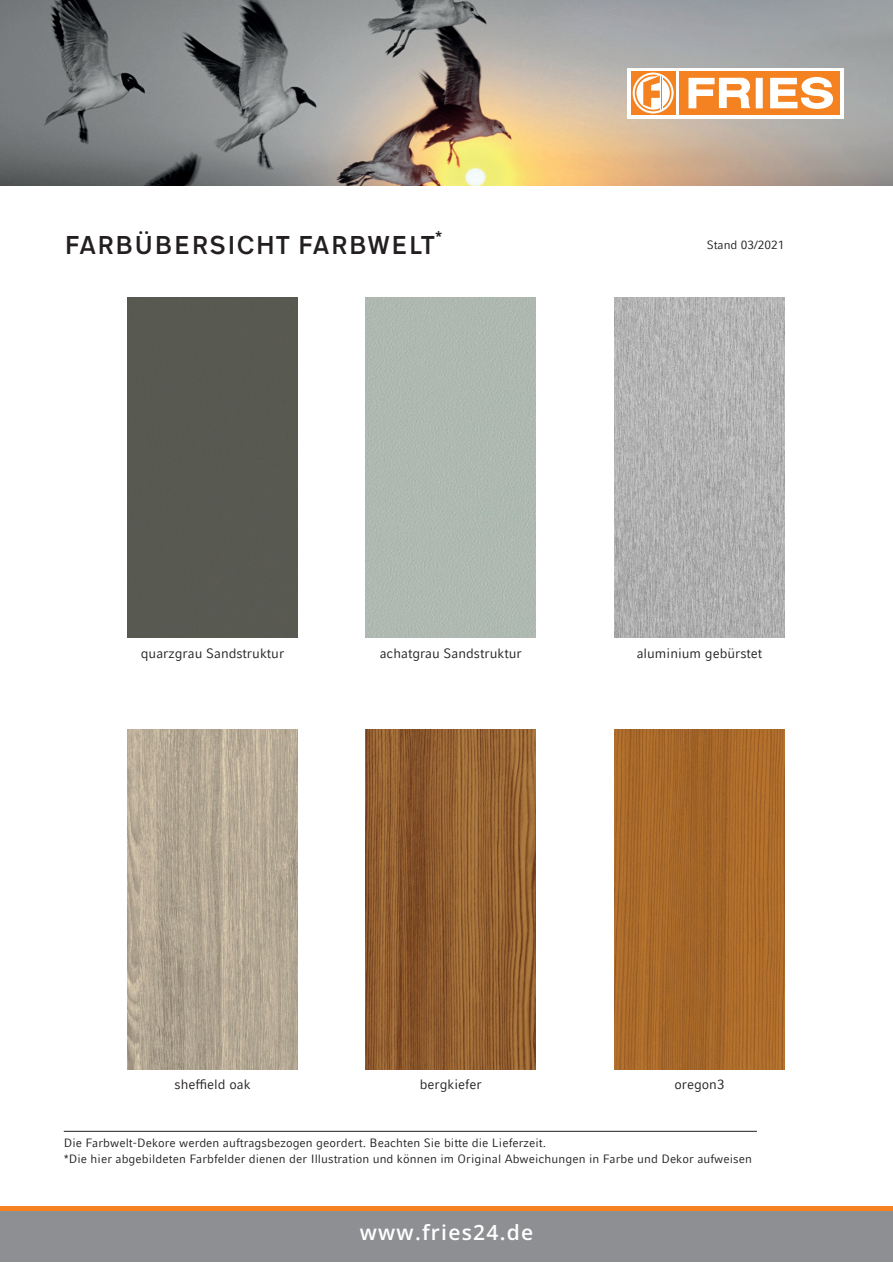
<style>
.page{position:relative;width:893px;height:1263px;background:#fff}
.page>*{position:absolute;margin:0;border:0;box-sizing:border-box;transform-origin:0 0}
.t1{font:500 27px "Transport D";letter-spacing:-.005em;color:#231f20}
.t2{font:600 21px "Open Sans";letter-spacing:.06em;color:#fff}
.t3{font:13.5px "Compatil Fact LT Pro";color:#231f20}
.t4{font:12px "Compatil Fact LT Pro";letter-spacing:.005em;color:#231f20}
</style>
<div class="page">
<img style="left:0;top:0;width:893px;height:186px">
<div style="left:627px;top:68px;width:217px;height:50px;background:#fff"></div>
<svg style="left:631px;top:71px;width:44px;height:44px"></svg>
<div style="left:679px;top:71px;width:161px;height:44px;background:#f58220"></div>
<svg style="left:633px;top:73px;width:41px;height:40px"></svg>
<svg style="left:635px;top:75px;width:36px;height:36px"></svg>
<hr style="left:660px;top:75px;width:1px;height:36px;background:#fff">
<hr style="left:662px;top:76px;width:1px;height:34px;background:#fff">
<svg style="left:756px;top:78px;width:7px;height:30px"></svg>
<svg style="left:688px;top:78px;width:62px;height:30px"></svg>
<svg style="left:770px;top:77px;width:63px;height:32px"></svg>
<div style="left:0;top:1211px;width:893px;height:51px;background:#8d8f92"></div>
<div style="left:0;top:1206px;width:893px;height:5px;background:#f58220"></div>
<div style="left:366px;top:298px;width:170px;height:340px;background:#afb8b1"></div>
<img style="left:366px;top:729px;width:170px;height:340px">
<img style="left:614px;top:729px;width:170px;height:340px">
<img style="left:128px;top:729px;width:170px;height:340px">
<div style="left:128px;top:298px;width:170px;height:340px;background:#585951"></div>
<img style="left:614px;top:298px;width:170px;height:340px">
<hr style="left:64px;top:1131px;width:693px;height:1px;background:#231f20">
<p class="t1" style="left:64px;top:228px;width:380px">FARBÜBERSICHT FARBWELT<sup>*</sup></p>
<p class="t4" style="left:707px;top:238px;width:79px">Stand 03/2021</p>
<p class="t3" style="left:141px;top:645px;width:145px">quarzgrau Sandstruktur</p>
<p class="t3" style="left:637px;top:645px;width:127px">aluminium gebürstet</p>
<p class="t3" style="left:380px;top:645px;width:144px">achatgrau Sandstruktur</p>
<p class="t3" style="left:175px;top:1077px;width:78px">sheffield oak</p>
<p class="t3" style="left:420px;top:1077px;width:64px">bergkiefer</p>
<p class="t3" style="left:674px;top:1077px;width:52px">oregon3</p>
<p class="t4" style="left:64px;top:1135px;width:484px">Die Farbwelt-Dekore werden auftragsbezogen geordert. Beachten Sie bitte die Lieferzeit.</p>
<p class="t4" style="left:64px;top:1152px;width:690px">*Die hier abgebildeten Farbfelder dienen der Illustration und können im Original Abweichungen in Farbe und Dekor aufweisen</p>
<h2 class="t2" style="left:360px;top:1218px;width:175px">www.fries24.de</h2>
</div>
